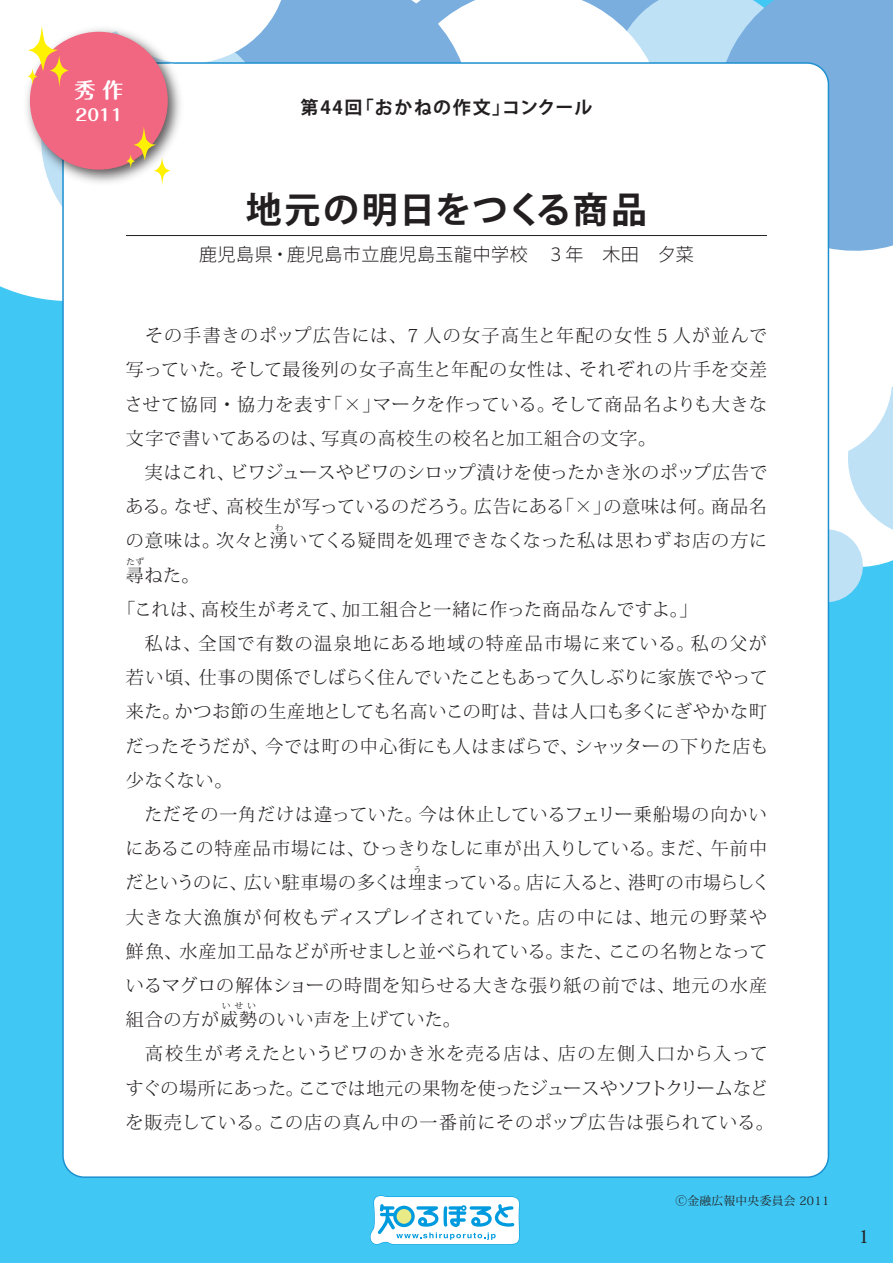
<style>
.page{position:relative;width:893px;height:1263px;background:#40c7f4}
.page>*{position:absolute;margin:0;border:0;box-sizing:border-box;transform-origin:0 0}
.t1{font:700 36px "Koz Go Pro";letter-spacing:.03em;color:#231f20}
.t2{font:700 21px "Maru Fo Pro";color:#fff}
.t3{font:300 18px/34.2px "Koz Min Pro";letter-spacing:.04em;color:#231f20;text-align:justify}
.t4{font:300 18px "Koz Min Pro";letter-spacing:.02em;color:#231f20}
.t5{font:300 18px "Koz Go Pro";letter-spacing:.03em;color:#231f20}
.t6{font:700 18px "Koz Go Pro";letter-spacing:.085em;color:#231f20}
.t7{font:500 17.85px "Koz Min Pro";color:#231f20}
.t8{font:700 15.9px "Maru Fo Pro";color:#fff}
.t9{font:11.7px "Koz Min Pro";letter-spacing:.03em;color:#231f20}
.t10{font:300 9px "Koz Min Pro";color:#231f20}
</style>
<div class="page">
<div style="left:63px;top:63px;width:765px;height:1114px;background:#fff;border-radius:21px"></div>
<svg style="left:370px;top:1195px;width:150px;height:50px;background:#b5e3f3"></svg>
<svg style="left:0;top:0;width:893px;height:607px"></svg>
<hr style="left:126px;top:235px;width:641px;height:1px;background:#231f20">
<p class="t2" style="left:74px;top:73px;width:51px">秀 作</p>
<p class="t8" style="left:76px;top:103px;width:49px">2011</p>
<p class="t6" style="left:301px;top:96px;width:293px">第44回「おかねの作文」コンクール</p>
<p class="t1" style="left:246px;top:187px;width:403px">地元の明日をつくる商品</p>
<p class="t5" style="left:199px;top:243px;width:496px">鹿児島県・鹿児島市立鹿児島玉龍中学校　３年　木田　夕菜</p>
<p class="t3" style="left:125px;top:318px;width:644px">　その手書きのポップ広告には、７人の女子高生と年配の女性５人が並んで写っていた。そして最後列の女子高生と年配の女性は、それぞれの片手を交差させて協同・協力を表す「×」マークを作っている。そして商品名よりも大きな文字で書いてあるのは、写真の高校生の校名と加工組合の文字。</p>
<p class="t3" style="left:125px;top:455px;width:644px">　実はこれ、ビワジュースやビワのシロップ漬けを使ったかき氷のポップ広告である。なぜ、高校生が写っているのだろう。広告にある「×」の意味は何。商品名の意味は。次々と湧いてくる疑問を処理できなくなった私は思わずお店の方に</p>
<p class="t10" style="left:275px;top:521px;width:10px">わ</p>
<p class="t10" style="left:126px;top:555px;width:20px">たず</p>
<p class="t4" style="left:117px;top:596px;width:582px">「これは、高校生が考えて、加工組合と一緒に作った商品なんですよ。」</p>
<p class="t3" style="left:125px;top:626px;width:645px">　私は、全国で有数の温泉地にある地域の特産品市場に来ている。私の父が若い頃、仕事の関係でしばらく住んでいたこともあって久しぶりに家族でやって来た。かつお節の生産地としても名高いこの町は、昔は人口も多くにぎやかな町だったそうだが、今では町の中心街にも人はまばらで、シャッターの下りた店も少なくない。</p>
<p class="t3" style="left:125px;top:797px;width:646px;text-align:left">　ただその一角だけは違っていた。今は休止しているフェリー乗船場の向かいにあるこの特産品市場には、ひっきりなしに車が出入りしている。まだ、午前中だというのに、広い駐車場の多くは埋まっている。店に入ると、港町の市場らしく</p>
<p class="t3" style="left:126px;top:557px;width:75px">尋ねた。</p>
<p class="t10" style="left:413px;top:863px;width:10px">う</p>
<p class="t3" style="left:126px;top:899px;width:643px">大きな大漁旗が何枚もディスプレイされていた。店の中には、地元の野菜や鮮魚、水産加工品などが所せましと並べられている。また、ここの名物となっているマグロの解体ショーの時間を知らせる大きな張り紙の前では、地元の水産組合の方が威勢のいい声を上げていた。</p>
<p class="t10" style="left:222px;top:1000px;width:36px">いせい</p>
<p class="t3" style="left:125px;top:1036px;width:650px;text-align:left">　高校生が考えたというビワのかき氷を売る店は、店の左側入口から入ってすぐの場所にあった。ここでは地元の果物を使ったジュースやソフトクリームなどを販売している。この店の真ん中の一番前にそのポップ広告は張られている。</p>
<p class="t9" style="left:675px;top:1193px;width:155px">Ⓒ金融広報中央委員会 2011</p>
<p class="t7" style="left:859px;top:1223px;width:13px">1</p>
</div>
